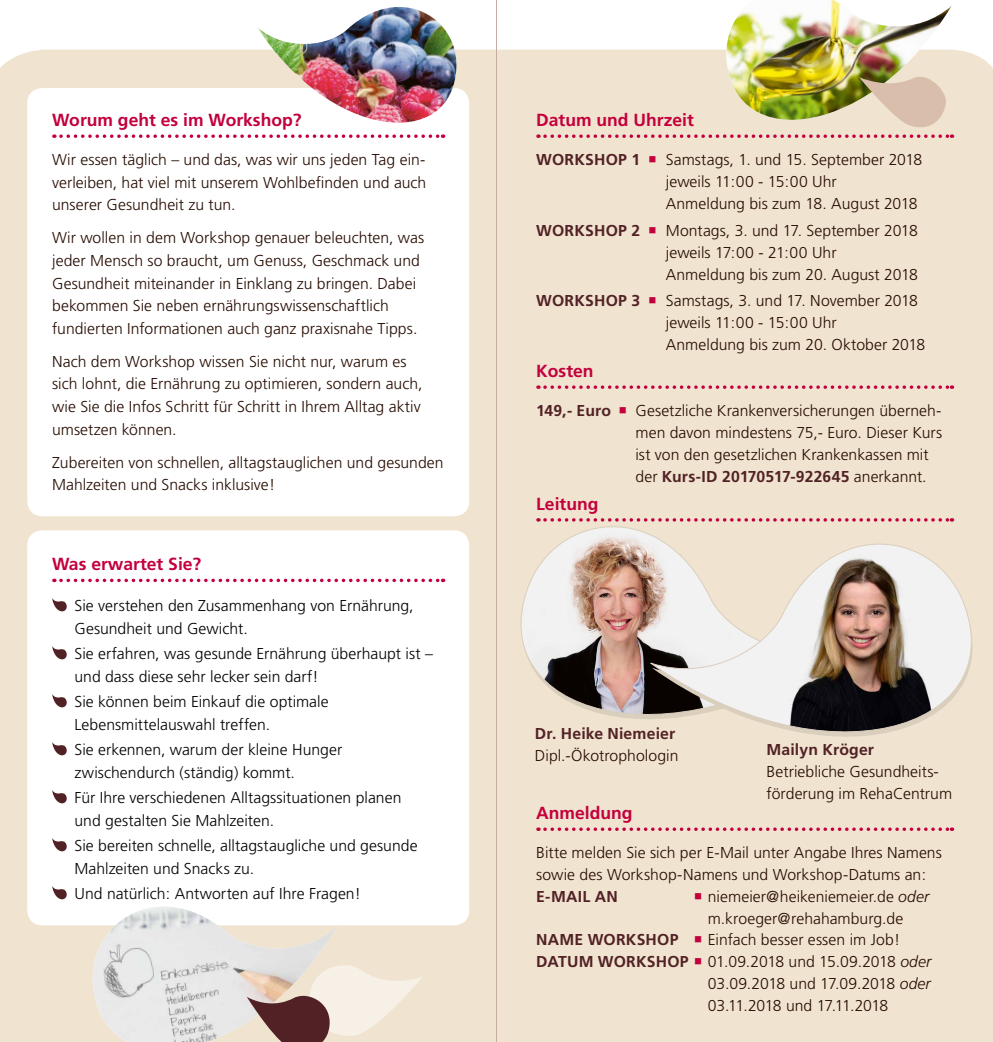
<style>
.page{position:relative;width:993px;height:1042px;background:#fff}
.page>*{position:absolute;margin:0;border:0;box-sizing:border-box;transform-origin:0 0}
.t1{font:700 17.5px "Frutiger";color:#c3003d}
.t2{font:300 15.75px/22.8px "Frutiger";color:#260b00}
.t3{font:300 15.75px/22.8px "Frutiger";color:#000}
.t4{font:700 15.75px "Frutiger CE";letter-spacing:.01em;color:#512125}
.t5{font:300 15.75px "Frutiger";letter-spacing:-.025em;color:#260b00}
.t6{font:300 15.75px "Frutiger";letter-spacing:-.03em;color:#260b00}
.s1{font-family:"Frutiger CE";font-weight:700;color:#512125}
.s2{color:#c3003d}
.s3{font-family:"Frutiger";font-weight:300;color:#260b00}
.s4{font-style:italic}
</style>
<div class="page">
<div style="left:0;top:50px;width:992px;height:992px;background:#f0e3cf"></div>
<div style="left:27px;top:530px;width:442px;height:395px;background:#fff;border-radius:15px"></div>
<div style="left:27px;top:88px;width:442px;height:428px;background:#fff;border-radius:15px"></div>
<img style="left:90px;top:906px;width:248px;height:136px">
<svg style="left:52px;top:598px;width:15px;height:13px"></svg>
<svg style="left:52px;top:646px;width:15px;height:13px"></svg>
<svg style="left:52px;top:694px;width:15px;height:13px"></svg>
<svg style="left:52px;top:742px;width:15px;height:13px"></svg>
<svg style="left:52px;top:790px;width:15px;height:13px"></svg>
<svg style="left:52px;top:838px;width:15px;height:13px"></svg>
<svg style="left:52px;top:886px;width:15px;height:13px"></svg>
<svg style="left:61px;top:579px;width:382px;height:3px"></svg>
<img style="left:545px;top:0;width:410px;height:155px">
<svg style="left:61px;top:49px;width:397px;height:89px"></svg>
<img style="left:257px;top:7px;width:200px;height:131px">
<svg style="left:545px;top:385px;width:407px;height:4px"></svg>
<svg style="left:545px;top:827px;width:407px;height:4px"></svg>
<svg style="left:247px;top:964px;width:176px;height:78px"></svg>
<svg style="left:482px;top:497px;width:360px;height:271px"></svg>
<svg style="left:649px;top:514px;width:343px;height:272px"></svg>
<hr style="left:496px;top:0;width:1px;height:1042px;background:#c3ada2">
<p class="t1" style="left:52px;top:110px;width:251px">Worum geht es im Workshop?</p>
<p class="t1" style="left:536px;top:110px;width:159px">Datum und Uhrzeit</p>
<p class="t2" style="left:52px;top:148px;width:375px;text-align:justify">Wir essen täglich – und das, was wir uns jeden Tag ein&shy;verleiben, hat viel mit unserem Wohlbefinden und auch unserer Gesundheit zu tun.</p>
<p class="t2" style="left:52px;top:226px;width:373px">Wir wollen in dem Workshop genauer beleuchten, was jeder Mensch so braucht, um Genuss, Geschmack und Gesundheit miteinander in Einklang zu bringen. Dabei bekommen Sie neben ernährungswissenschaftlich fundierten Informationen auch ganz praxisnahe Tipps.</p>
<p class="t2" style="left:52px;top:350px;width:371px">Nach dem Workshop wissen Sie nicht nur, warum es sich lohnt, die Ernährung zu optimieren, sondern auch, wie Sie die Infos Schritt für Schritt in Ihrem Alltag aktiv umsetzen können.</p>
<p class="t2" style="left:52px;top:451px;width:393px">Zubereiten von schnellen, alltagstauglichen und gesunden<br>Mahlzeiten und Snacks inklusive!</p>
<p class="t2" style="left:665px;top:149px;width:258px;line-height:21.9px;text-indent:-129px"><span class="s1">WORKSHOP 1</span> <span class="s2">○</span> Samstags, 1. und 15. September 2018 jeweils 11:00 - 15:00 Uhr<br>Anmeldung bis zum 18. August 2018</p>
<p class="t2" style="left:665px;top:220px;width:253px;line-height:21.9px;text-indent:-129px"><span class="s1">WORKSHOP 2</span> <span class="s2">○</span> Montags, 3. und 17. September 2018 jeweils 17:00 - 21:00 Uhr<br>Anmeldung bis zum 20. August 2018</p>
<p class="t2" style="left:665px;top:290px;width:261px;line-height:21.9px;text-indent:-129px"><span class="s1">WORKSHOP 3</span> <span class="s2">○</span> Samstags, 3. und 17. November 2018 jeweils 11:00 - 15:00 Uhr<br>Anmeldung bis zum 20. Oktober 2018</p>
<p class="t1" style="left:536px;top:361px;width:59px">Kosten</p>
<p class="t2" style="left:635px;top:400px;width:308px;line-height:21.9px;text-align:justify;text-indent:-99px"><span class="s1">149,- Euro</span> <span class="s2">○</span> Gesetzliche Krankenversicherungen überneh&shy;men davon mindestens 75,- Euro. Dieser Kurs ist von den gesetzlichen Krankenkassen mit</p>
<p class="t4" style="left:635px;top:467px;width:292px"><span class="s3">der</span> Kurs-ID 20170517-922645 <span class="s3">anerkannt.</span></p>
<p class="t1" style="left:536px;top:493px;width:64px">Leitung</p>
<p class="t1" style="left:52px;top:554px;width:151px">Was erwartet Sie?</p>
<p class="t3" style="left:74px;top:595px;width:340px">Sie verstehen den Zusammenhang von Ernährung,<br>Gesundheit und Gewicht.</p>
<p class="t3" style="left:74px;top:643px;width:360px">Sie erfahren, was gesunde Ernährung überhaupt ist – und dass diese sehr lecker sein darf!</p>
<p class="t3" style="left:74px;top:691px;width:255px">Sie können beim Einkauf die optimale<br>Lebensmittelauswahl treffen.</p>
<p class="t3" style="left:74px;top:739px;width:269px">Sie erkennen, warum der kleine Hunger zwischendurch (ständig) kommt.</p>
<p class="t3" style="left:74px;top:787px;width:328px">Für Ihre verschiedenen Alltagssituationen planen und gestalten Sie Mahlzeiten.</p>
<p class="t3" style="left:74px;top:835px;width:344px">Sie bereiten schnelle, alltagstaugliche und gesunde<br>Mahlzeiten und Snacks zu.</p>
<p class="t3" style="left:74px;top:883px;width:288px">Und natürlich: Antworten auf Ihre Fragen!</p>
<p class="t4" style="left:535px;top:724px;width:142px">Dr. Heike Niemeier</p>
<p class="t2" style="left:535px;top:744px;width:145px">Dipl.-Ökotrophologin</p>
<p class="t4" style="left:766px;top:740px;width:109px">Mailyn Kröger</p>
<p class="t2" style="left:766px;top:761px;width:187px;line-height:21.9px">Betriebliche Gesundheits&shy;förderung im RehaCentrum</p>
<p class="t1" style="left:536px;top:802px;width:98px">Anmeldung</p>
<p class="t2" style="left:536px;top:842px;width:407px;line-height:21.9px">Bitte melden Sie sich per E-Mail unter Angabe Ihres Namens sowie des Workshop-Namens und Workshop-Datums an:</p>
<p class="t4" style="left:536px;top:887px;width:83px">E-MAIL AN</p>
<p class="t2" style="left:693px;top:885px;width:237px"><span class="s2">○</span> niemeier@heikeniemeier.de <span class="s4">oder</span></p>
<p class="t2" style="left:707px;top:907px;width:197px">m.kroeger@rehahamburg.de</p>
<p class="t2" style="left:536px;top:929px;width:365px"><span class="s1">NAME WORKSHOP</span> <span class="s2">○</span> Einfach besser essen im Job!</p>
<p class="t5" style="left:536px;top:953px;width:396px"><span class="s1">DATUM WORKSHOP</span> <span class="s2">○</span> 01.09.2018 und 15.09.2018 <span class="s4">oder</span></p>
<p class="t2" style="left:707px;top:972px;width:224px">03.09.2018 und 17.09.2018 <span class="s4">oder</span></p>
<p class="t6" style="left:707px;top:996px;width:182px">03.11.2018 und 17.11.2018</p>
</div>
